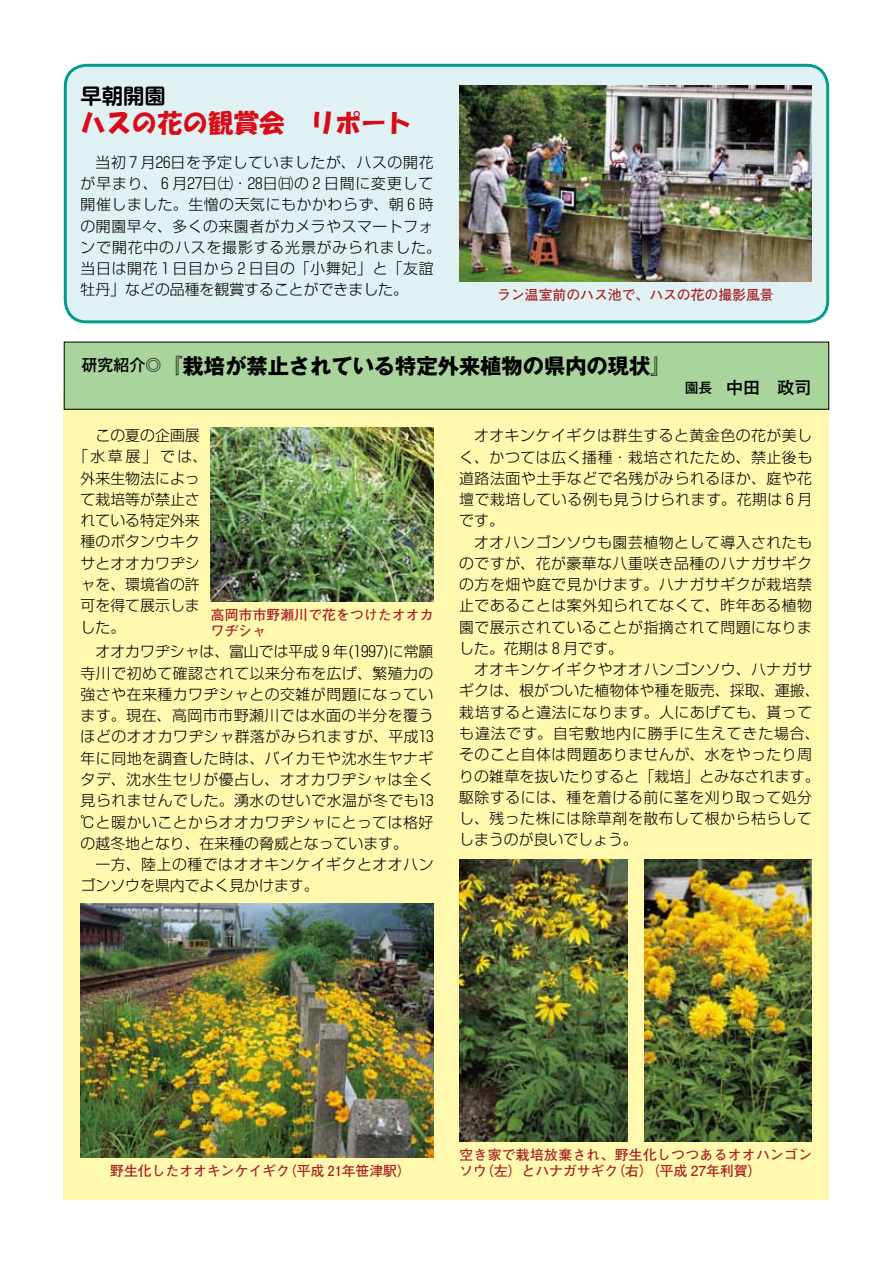
<style>
.page{position:relative;width:893px;height:1263px;background:#fff}
.page>*{position:absolute;margin:0;border:0;box-sizing:border-box;transform-origin:0 0}
.t1{font:25.5px "HGS Soei Kakupoptai";color:#d80c18}
.t2{font:700 21.3px "Gothic MB101 Pro";color:#000}
.t3{font:700 21.3px "Shin M Go Pro De";color:#000}
.t4{font:500 16.95px "Gothic MB101 Pro";color:#000}
.t5{font:300 14.85px/21.3px "Shin Go Pro";letter-spacing:.035em;color:#000}
.t6{font:300 14.85px "Shin Go Pro";color:#000}
.t7{font:700 13.8px/15.9px "Futo Go B101 Pro";color:#a72126}
.t8{font:700 13.8px/15.9px "Futo Go B101 Pro";letter-spacing:.02em;color:#a72126}
.s1{font-weight:500;font-size:15.9px}
.s2{font-size:13.8px}
</style>
<div class="page">
<div style="left:65px;top:65px;width:763px;height:257px;background:#e0f1f4;border-radius:21px"></div>
<div style="left:64px;top:64px;width:765px;height:259px;border:3px solid #009e89;border-radius:21px"></div>
<div style="left:64px;top:388px;width:765px;height:811px;background:#fff9b0"></div>
<div style="left:64px;top:342px;width:765px;height:67px;background:#a9d49c"></div>
<div style="left:64px;top:342px;width:765px;height:68px;border:1px solid #000"></div>
<img style="left:459px;top:85px;width:353px;height:197px">
<img style="left:211px;top:428px;width:222px;height:173px">
<img style="left:81px;top:903px;width:352px;height:255px">
<img style="left:459px;top:859px;width:168px;height:283px">
<img style="left:644px;top:859px;width:168px;height:283px">
<h2 class="t3" style="left:81px;top:78px;width:87px">早朝開園</h2>
<h1 class="t1" style="left:81px;top:110px;width:333px">ハスの花の観賞会　リポート</h1>
<p class="t5" style="left:81px;top:150px;width:362px;text-indent:15px">当初₇月26日を予定していましたが、ハスの開花が早まり、₆月27日㈯・28日㈰の₂日間に変更して開催しました。生憎の天気にもかかわらず、朝₆時の開園早々、多くの来園者がカメラやスマートフォンで開花中のハスを撮影する光景がみられました。当日は開花₁日目から₂日目の「小舞妃」と「友誼牡丹」などの品種を観賞することができました。</p>
<p class="t7" style="left:497px;top:285px;width:278px">ラン温室前のハス池で、ハスの花の撮影風景</p>
<h2 class="t2" style="left:82px;top:348px;width:591px"><span class="s1">研究紹介◎</span>『栽培が禁止されている特定外来植物の県内の現状』</h2>
<p class="t4" style="left:685px;top:374px;width:128px"><span class="s2">園長　</span>中田　政司</p>
<p class="t6" style="left:95px;top:423px;width:106px">この夏の企画展</p>
<p class="t5" style="left:73px;top:444px;width:136px">「水草展」では、</p>
<p class="t6" style="left:81px;top:466px;width:121px">外来生物法によっ</p>
<p class="t6" style="left:81px;top:487px;width:121px">て栽培等が禁止さ</p>
<p class="t6" style="left:81px;top:508px;width:121px">れている特定外来</p>
<p class="t6" style="left:81px;top:530px;width:121px">種のボタンウキク</p>
<p class="t6" style="left:81px;top:551px;width:121px">サとオオカワヂシ</p>
<p class="t5" style="left:81px;top:572px;width:121px">ャを、環境省の許</p>
<p class="t6" style="left:81px;top:593px;width:121px">可を得て展示しま</p>
<p class="t5" style="left:81px;top:614px;width:46px">した。</p>
<p class="t5" style="left:81px;top:639px;width:354px;text-align:justify;text-indent:15px">オオカワヂシャは、富山では平成₉年(1997)に常願寺川で初めて確認されて以来分布を広げ、繁殖力の強さや在来種カワヂシャとの交雑が問題になっています。現在、高岡市市野瀬川では水面の半分を覆うほどのオオカワヂシャ群落がみられますが、平成13年に同地を調査した時は、バイカモや沈水生ヤナギタデ、沈水生セリが優占し、オオカワヂシャは全く見られませんでした。湧水のせいで水温が冬でも13 ℃と暖かいことからオオカワヂシャにとっては格好の越冬地となり、在来種の脅威となっています。</p>
<p class="t5" style="left:81px;top:852px;width:354px;text-indent:15px">一方、陸上の種ではオオキンケイギクとオオハンゴンソウを県内でよく見かけます。</p>
<p class="t7" style="left:211px;top:605px;width:224px">高岡市市野瀬川で花をつけたオオカワヂシャ</p>
<p class="t5" style="left:459px;top:423px;width:355px;text-align:justify;text-indent:15px">オオキンケイギクは群生すると黄金色の花が美しく、かつては広く播種・栽培されたため、禁止後も道路法面や土手などで名残がみられるほか、庭や花壇で栽培している例も見うけられます。花期は₆月です。</p>
<p class="t5" style="left:459px;top:529px;width:354px;text-align:justify;text-indent:15px">オオハンゴンソウも園芸植物として導入されたものですが、花が豪華な八重咲き品種のハナガサギクの方を畑や庭で見かけます。ハナガサギクが栽培禁止であることは案外知られてなくて、昨年ある植物園で展示されていることが指摘されて問題になりました。花期は₈月です。</p>
<p class="t5" style="left:459px;top:657px;width:362px;text-indent:15px">オオキンケイギクやオオハンゴンソウ、ハナガサギクは、根がついた植物体や種を販売、採取、運搬、栽培すると違法になります。人にあげても、貰っても違法です。自宅敷地内に勝手に生えてきた場合、そのこと自体は問題ありませんが、水をやったり周りの雑草を抜いたりすると「栽培」とみなされます。駆除するには、種を着ける前に茎を刈り取って処分し、残った株には除草剤を散布して根から枯らしてしまうのが良いでしょう。</p>
<p class="t7" style="left:110px;top:1161px;width:302px">野生化したオオキンケイギク（平成 21年笹津駅）</p>
<p class="t8" style="left:459px;top:1145px;width:354px">空き家で栽培放棄され、野生化しつつあるオオハンゴンソウ（左）とハナガサギク（右）（平成 27年利賀）</p>
</div>
